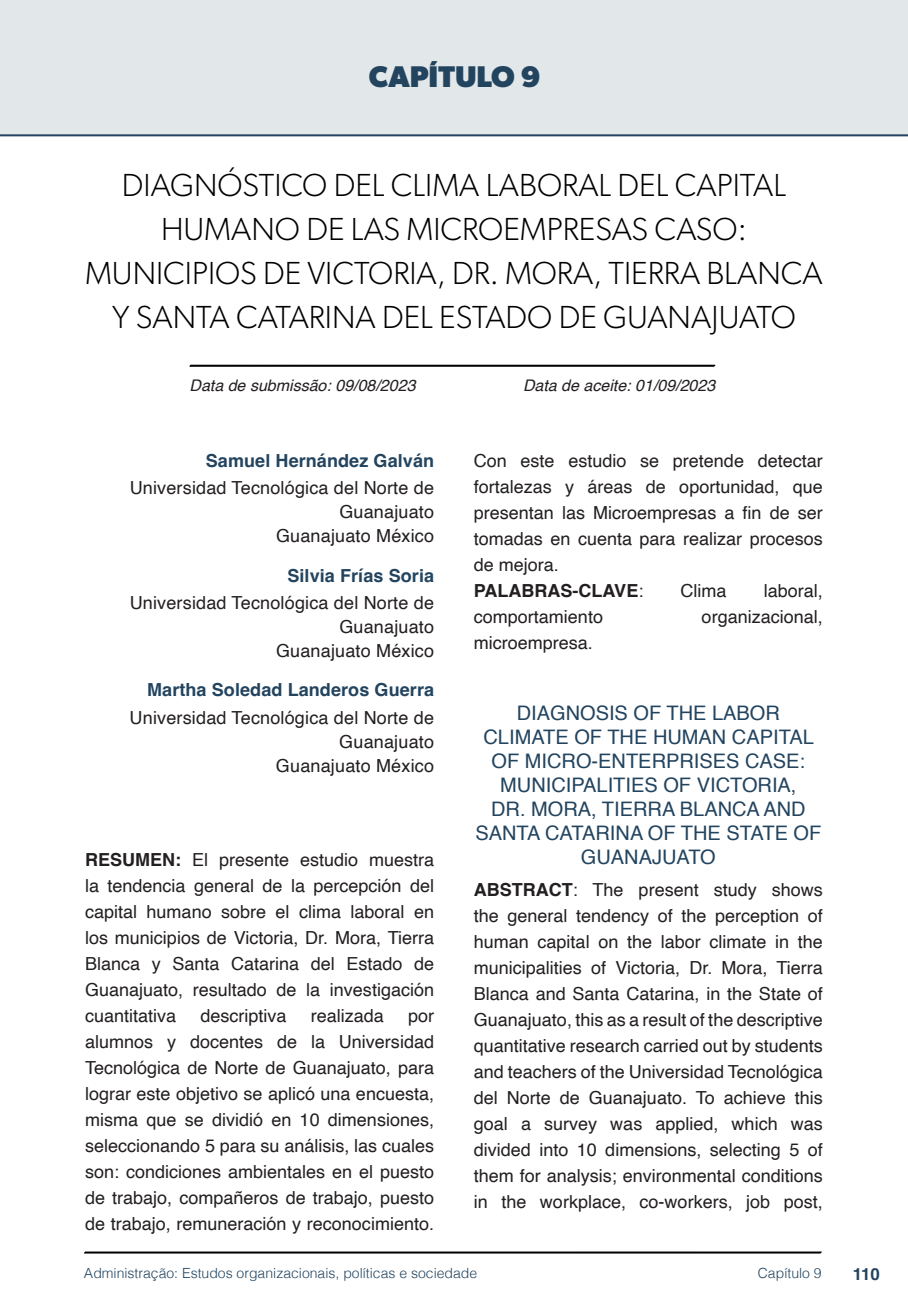
<style>
.page{position:relative;width:908px;height:1304px;background:#fff}
.page>*{position:absolute;margin:0;border:0;box-sizing:border-box;transform-origin:0 0}
.t1{font:300 32px/44px "Gibson";color:#000;text-align:center}
.t2{font:700 30px "Gibson";color:#23445f}
.t3{font:20px/24px "Helvetica";color:#23445f;text-align:center}
.t4{font:18px/26px "Helvetica";color:#231f20;text-align:right}
.t5{font:700 18px "Helvetica";letter-spacing:.005em;color:#23445f}
.t6{font:700 16.8px "Helvetica";color:#23445f}
.t7{font:italic 16px "Helvetica";color:#231f20}
.t8{font:300 14px "Helvetica";color:#23445f}
.s1{font-weight:700}
</style>
<div class="page">
<svg style="left:84px;top:1251px;width:737px;height:3px;background:#515151"></svg>
<svg style="left:189px;top:364px;width:526px;height:3px;background:#4f4f4f"></svg>
<div style="left:0;top:0;width:907px;height:136px;background:#e2e7e9"></div>
<div style="left:44px;top:72px;width:68px;height:61px;background:#e2e7e9"></div>
<h2 class="t2" style="left:369px;top:58px;width:173px">CAPÍTULO 9</h2>
<h1 class="t1" style="left:85px;top:162px;width:738px">DIAGNÓSTICO DEL CLIMA LABORAL DEL CAPITAL HUMANO DE LAS MICROEMPRESAS CASO:<br>MUNICIPIOS DE VICTORIA, DR. MORA, TIERRA BLANCA Y SANTA CATARINA DEL ESTADO DE GUANAJUATO</h1>
<p class="t7" style="left:189px;top:373px;width:227px">Data de submissão: 09/08/2023</p>
<p class="t7" style="left:523px;top:373px;width:194px">Data de aceite: 01/09/2023</p>
<p class="t5" style="left:206px;top:450px;width:230px">Samuel Hernández Galván</p>
<p class="t4" style="left:130px;top:477px;width:306px;line-height:24px">Universidad Tecnológica del Norte de<br>Guanajuato<br>Guanajuato México</p>
<p class="t5" style="left:287px;top:564px;width:148px">Silvia Frías Soria</p>
<p class="t4" style="left:130px;top:591px;width:306px;line-height:24px">Universidad Tecnológica del Norte de<br>Guanajuato<br>Guanajuato México</p>
<p class="t5" style="left:147px;top:679px;width:288px">Martha Soledad Landeros Guerra</p>
<p class="t4" style="left:130px;top:706px;width:306px;line-height:24px">Universidad Tecnológica del Norte de<br>Guanajuato<br>Guanajuato México</p>
<p class="t4" style="left:85px;top:847px;width:350px;text-align:justify"><span class="s1">RESUMEN:</span> El presente estudio muestra la tendencia general de la percepción del capital humano sobre el clima laboral en los municipios de Victoria, Dr. Mora, Tierra Blanca y Santa Catarina del Estado de Guanajuato, resultado de la investigación cuantitativa</p>
<p class="t4" style="left:200px;top:1003px;width:88px">descriptiva</p>
<p class="t4" style="left:310px;top:1003px;width:75px">realizada</p>
<p class="t4" style="left:85px;top:1003px;width:350px;text-align:justify;text-indent:323px">por alumnos y docentes de la Universidad Tecnológica de Norte de Guanajuato, para lograr este objetivo se aplicó una encuesta, misma que se dividió en 10 dimensiones, seleccionando 5 para su análisis, las cuales son: condiciones ambientales en el puesto de trabajo, compañeros de trabajo, puesto de trabajo, remuneración y reconocimiento.</p>
<p class="t4" style="left:473px;top:448px;width:350px;text-align:left">Con este estudio se pretende detectar fortalezas y áreas de oportunidad, que presentan las Microempresas a fin de ser tomadas en cuenta para realizar procesos de mejora.<br><span class="s1">PALABRAS-CLAVE</span>:</p>
<p class="t4" style="left:680px;top:578px;width:47px">Clima</p>
<p class="t4" style="left:763px;top:578px;width:61px">laboral,</p>
<p class="t4" style="left:473px;top:604px;width:131px">comportamiento</p>
<p class="t4" style="left:701px;top:604px;width:123px">organizacional,</p>
<p class="t4" style="left:473px;top:630px;width:121px">microempresa.</p>
<p class="t3" style="left:475px;top:702px;width:347px">DIAGNOSIS OF THE LABOR<br>CLIMATE OF THE HUMAN CAPITAL<br>OF MICRO-ENTERPRISES CASE:<br>MUNICIPALITIES OF VICTORIA,<br>DR. MORA, TIERRA BLANCA AND<br>SANTA CATARINA OF THE STATE OF<br>GUANAJUATO</p>
<p class="t4" style="left:473px;top:877px;width:350px;text-align:justify"><span class="s1">ABSTRACT</span>: The present study shows the general tendency of the perception of human capital on the labor climate in the municipalities of Victoria, Dr. Mora, Tierra Blanca and Santa Catarina, in the State of Guanajuato, this as a result of the descriptive quantitative research carried out by students and teachers of the Universidad Tecnológica del Norte de Guanajuato. To achieve this goal a survey was applied, which was divided into 10 dimensions, selecting 5 of them for analysis; environmental conditions in the workplace, co-workers, job post,</p>
<p class="t8" style="left:84px;top:1261px;width:394px">Administração: Estudos organizacionais, políticas e sociedade</p>
<p class="t8" style="left:757px;top:1261px;width:65px">Capítulo 9</p>
<p class="t6" style="left:852px;top:1264px;width:29px">110</p>
</div>
